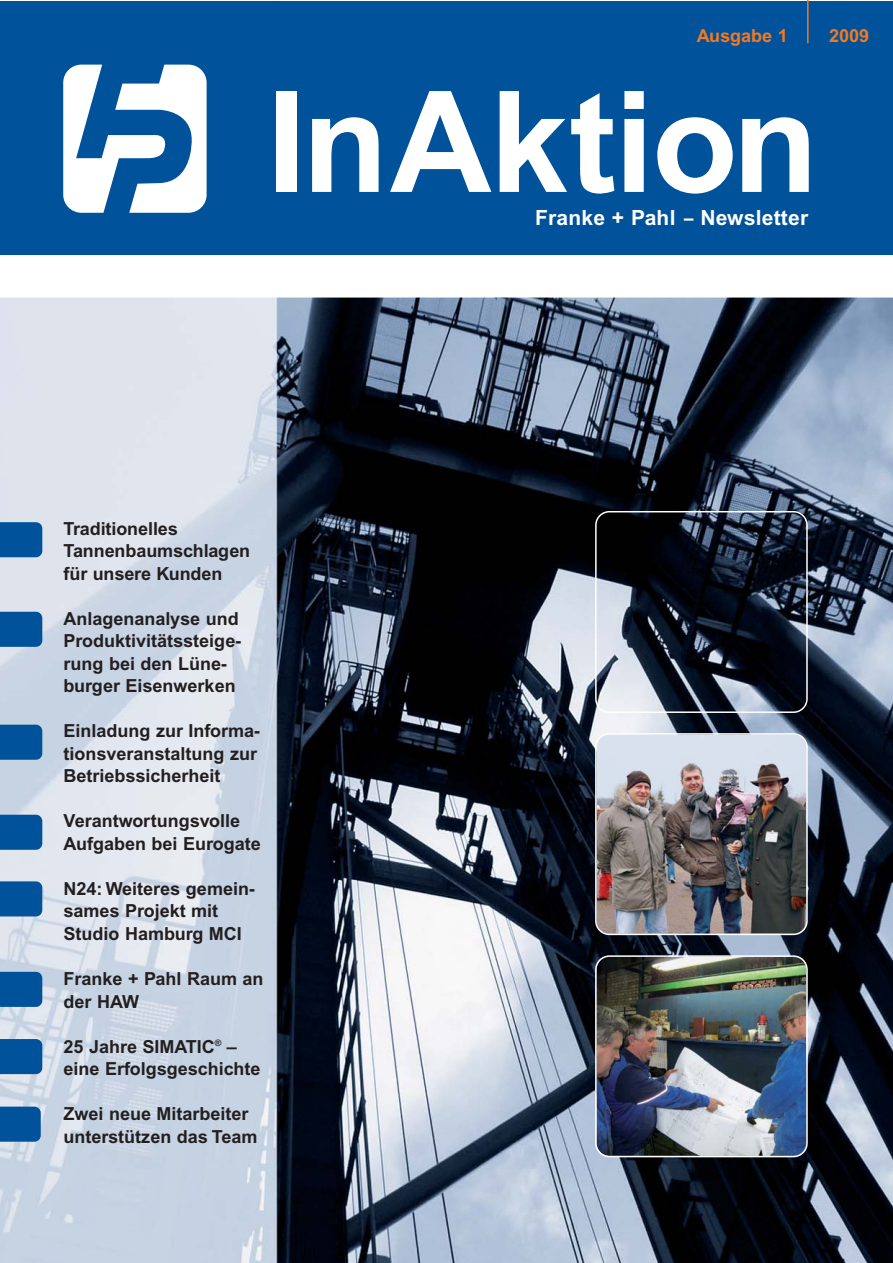
<style>
.page{position:relative;width:893px;height:1263px;background:#fff}
.page>*{position:absolute;margin:0;border:0;box-sizing:border-box;transform-origin:0 0}
.t1{font:700 140.85px "Arial";letter-spacing:-.01em;color:#fff}
.t2{font:700 21px "Arial";letter-spacing:.01em;color:#fff}
.t3{font:700 18px/22.5px "Arial";color:#231f20}
.t4{font:700 18px "Arial";color:#f47920}
</style>
<div class="page">
<img style="left:0;top:298px;width:893px;height:965px">
<div style="left:0;top:1px;width:893px;height:254px;background:#00529b"></div>
<img style="left:595px;top:733px;width:213px;height:202px">
<img style="left:595px;top:955px;width:213px;height:202px">
<svg style="left:63px;top:65px;width:144px;height:148px"></svg>
<svg style="left:0;top:612px;width:42px;height:35px"></svg>
<svg style="left:0;top:522px;width:42px;height:35px"></svg>
<svg style="left:595px;top:511px;width:213px;height:202px"></svg>
<svg style="left:0;top:1039px;width:42px;height:35px"></svg>
<svg style="left:0;top:725px;width:42px;height:35px"></svg>
<svg style="left:0;top:815px;width:42px;height:35px"></svg>
<svg style="left:0;top:881px;width:42px;height:35px"></svg>
<svg style="left:0;top:972px;width:42px;height:35px"></svg>
<hr style="left:807px;top:1px;width:2px;height:42px;background:#f47920">
<svg style="left:0;top:1106px;width:41px;height:36px"></svg>
<p class="t4" style="left:697px;top:29px;width:92px">Ausgabe 1</p>
<p class="t4" style="left:829px;top:29px;width:42px">2009</p>
<h1 class="t1" style="left:267px;top:91px;width:553px">InAktion</h1>
<p class="t2" style="left:535px;top:210px;width:275px">Franke + Pahl – Newsletter</p>
<p class="t3" style="left:64px;top:519px;width:188px">Traditionelles<br>Tannenbaumschlagen für unsere Kunden</p>
<p class="t3" style="left:64px;top:609px;width:179px">Anlagenanalyse und<br>Produktivitätssteige&shy;rung bei den Lüne&shy;burger Eisenwerken</p>
<p class="t3" style="left:64px;top:722px;width:198px">Einladung zur Informa&shy;tionsveranstaltung zur<br>Betriebssicherheit</p>
<p class="t3" style="left:64px;top:812px;width:199px">Verantwortungsvolle<br>Aufgaben bei Eurogate</p>
<p class="t3" style="left:64px;top:879px;width:193px">N24: Weiteres gemein&shy;sames Projekt mit<br>Studio Hamburg MCI</p>
<p class="t3" style="left:64px;top:969px;width:201px">Franke + Pahl Raum an der HAW</p>
<p class="t3" style="left:64px;top:1037px;width:198px">25 Jahre SIMATIC<sup>®</sup> – eine Erfolgsgeschichte</p>
<p class="t3" style="left:64px;top:1104px;width:196px">Zwei neue Mitarbeiter unterstützen das Team</p>
</div>
